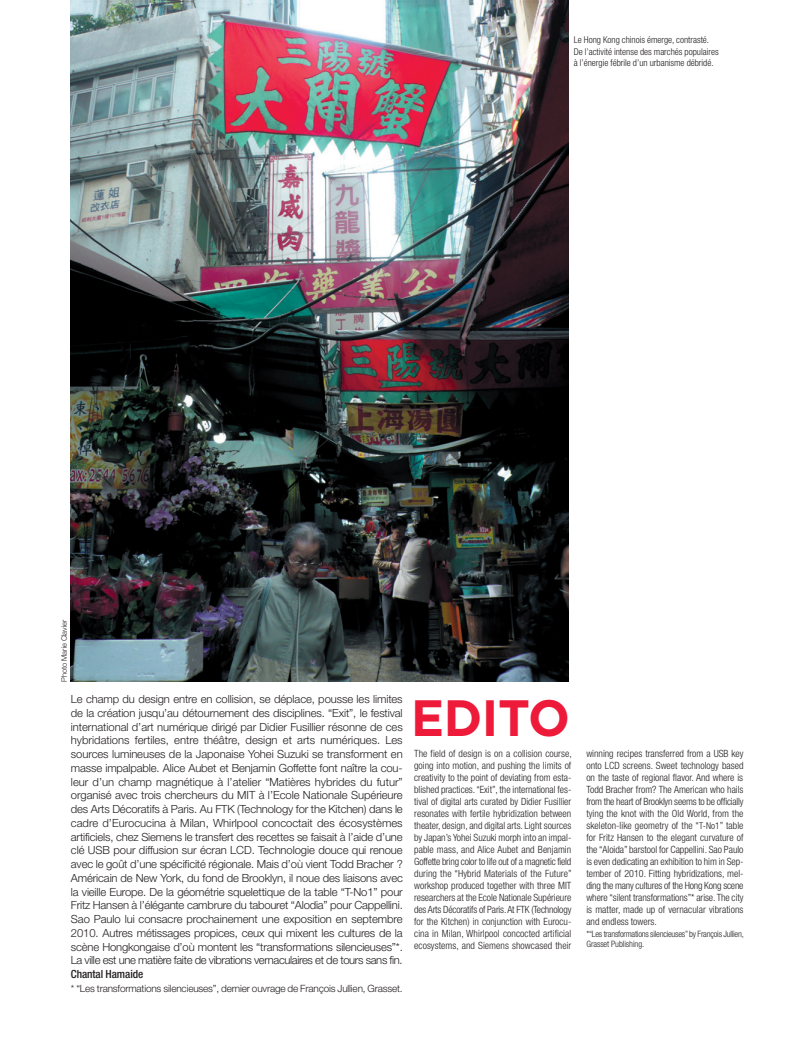
<style>
.page{position:relative;width:798px;height:1063px;background:#fff}
.page>*{position:absolute;margin:0;border:0;box-sizing:border-box;transform-origin:0 0}
.t1{font:700 51px "Gotham";letter-spacing:-.01em;color:#ed1a3a}
.t2{font:300 11.25px/13.8px "Helvetica Neue";letter-spacing:-.03em;color:#231f20;text-align:justify}
.t3{font:500 condensed 11.25px "Helvetica Neue";letter-spacing:-.005em;color:#231f20}
.t4{font:300 condensed 10px/12px "Helvetica Neue";letter-spacing:.005em;color:#231f20;text-align:justify}
.t5{font:300 10px "Helvetica Neue";letter-spacing:-.015em;color:#231f20}
.t6{font:300 condensed 9.38px/11.2px "Helvetica Neue";color:#231f20}
.t7{font:300 condensed 8.75px/10.5px "Helvetica Neue";letter-spacing:-.025em;color:#231f20}
.t8{font:300 7.5px "Helvetica Neue";color:#231f20}
.s1{font-size:9.38px}
</style>
<div class="page">
<img style="left:71px;top:0;width:497px;height:682px">
<p class="t6" style="left:573px;top:35px;width:146px">Le Hong Kong chinois émerge, contrasté.<br>De l’activité intense des marchés populaires à l’énergie fébrile d’un urbanisme débridé.</p>
<p class="t8" style="left:61px;top:682px;width:64px;rotate:-90deg">Photo Marie Clavier</p>
<p class="t2" style="left:71px;top:693px;width:333px">Le champ du design entre en collision, se déplace, pousse les limites de la création jusqu’au détournement des disciplines. “Exit”, le festival international d’art numérique dirigé par Didier Fusillier résonne de ces hybridations fertiles, entre théâtre, design et arts numériques. Les sources lumineuses de la Japonaise Yohei Suzuki se transforment en masse impalpable. Alice Aubet et Benjamin Goffette font naître la cou&shy;leur d’un champ magnétique à l’atelier “Matières hybrides du futur” organisé avec trois chercheurs du MIT à l’Ecole Nationale Supérieure des Arts Décoratifs à Paris. Au FTK (Technology for the Kitchen) dans le cadre d’Eurocucina à Milan, Whirlpool concoctait des écosystèmes artificiels, chez Siemens le transfert des recettes se faisait à l’aide d’une clé USB pour diffusion sur écran LCD. Technologie douce qui renoue avec le goût d’une spécificité régionale. Mais d’où vient Todd Bracher ?<br>Américain de New York, du fond de Brooklyn, il noue des liaisons avec la vieille Europe. De la géométrie squelettique de la table “T-No1” pour Fritz Hansen à l’élégante cambrure du tabouret “Alodia” pour Cappellini.<br>Sao Paulo lui consacre prochainement une exposition en septembre 2010. Autres métissages propices, ceux qui mixent les cultures de la scène Hongkongaise d’où montent les “transformations silencieuses”*.<br>La ville est une matière faite de vibrations vernaculaires et de tours sans fin.</p>
<p class="t3" style="left:71px;top:970px;width:74px">Chantal Hamaide</p>
<p class="t5" style="left:71px;top:985px;width:333px">* “Les transformations silencieuses”, dernier ouvrage de François Jullien, Grasset.</p>
<h1 class="t1" style="left:411px;top:698px;width:160px">EDITO</h1>
<p class="t4" style="left:414px;top:749px;width:159px">The field of design is on a collision course, going into motion, and pushing the limits of creativity to the point of deviating from esta&shy;blished practices. “Exit”, the international fes&shy;tival of digital arts curated by Didier Fusillier resonates with fertile hybridization between theater, design, and digital arts. Light sources by Japan’s Yohei Suzuki morph into an impal&shy;pable mass, and Alice Aubet and Benjamin Goffette bring color to life out of a magnetic field during the “Hybrid Materials of the Future” workshop produced together with three MIT researchers at the Ecole Nationale Supérieure des Arts Décoratifs of Paris. At FTK (Technology for the Kitchen) in conjunction with Eurocu&shy;cina in Milan, Whirlpool concocted artificial ecosystems, and Siemens showcased their</p>
<p class="t4" style="left:586px;top:749px;width:159px">winning recipes transferred from a USB key onto LCD screens. Sweet technology based on the taste of regional flavor. And where is Todd Bracher from? The American who hails from the heart of Brooklyn seems to be officially tying the knot with the Old World, from the skeleton-like geometry of the “<span class="s1">T-No1</span>” table for Fritz Hansen to the elegant curvature of the “Aloida” barstool for Cappellini. Sao Paulo is even dedicating an exhibition to him in Sep&shy;tember of 2010. Fitting hybridizations, mel&shy;ding the many cultures of the Hong Kong scene where “silent transformations”* arise. The city is matter, made up of vernacular vibrations and endless towers.</p>
<p class="t7" style="left:586px;top:929px;width:159px">*“Les transformations silencieuses” by François Jullien,<br>Grasset Publishing.</p>
</div>
